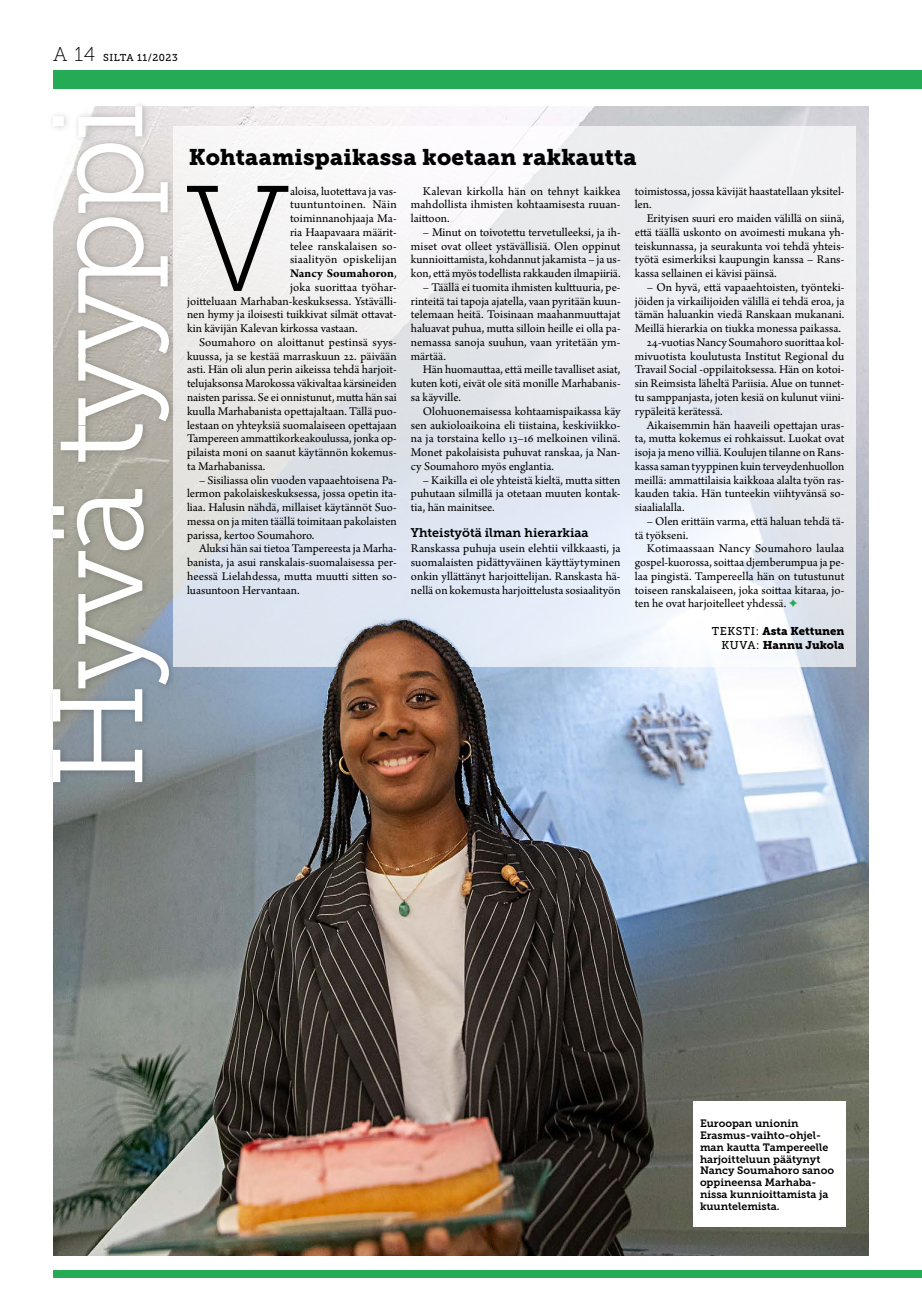
<style>
.page{position:relative;width:922px;height:1312px;background:#fff}
.page>*{position:absolute;margin:0;border:0;box-sizing:border-box;transform-origin:0 0}
.t1{font:150px "Museo Slab 100";color:#000}
.t2{font:127px "Museo Slab 300";letter-spacing:-.04em;color:#fff}
.t3{font:22.5px "Museo Slab 900";letter-spacing:.01em;color:#000}
.t4{font:12.5px/13.8px "Arno Pro";color:#000;text-align:justify}
.t5{font:12.5px "Museo Slab 700";color:#000}
.t6{font:12.5px "Arno Pro";letter-spacing:.02em;color:#000}
.t7{font:12.5px "Arno Pro";letter-spacing:.025em;color:#000}
.t8{font:700 12.5px "Arno Pro";letter-spacing:.005em;color:#000}
.t9{font:11.25px/13.8px "Museo Slab 900";color:#000;text-align:right}
.t10{font:10.62px/11.9px "Museo Slab 700";color:#000}
.t11{font:10px "Museo Slab 500";letter-spacing:.03em;color:#000}
.s1{font-family:"Museo Slab 100";font-size:20px}
.s2{font-weight:400}
.s3{color:#25ab55}
.s4{font-family:"Museo Slab 500"}
</style>
<div class="page">
<div style="left:53px;top:1269px;width:868px;height:7px;background:#25ab55"></div>
<div style="left:53px;top:70px;width:868px;height:19px;background:#25ab55"></div>
<img style="left:53px;top:106px;width:815px;height:1148px">
<svg style="left:177px;top:126px;width:678px;height:540px"></svg>
<div style="left:48px;top:99px;width:129px;height:689px;background:#000;opacity:.21"></div>
<div style="left:692px;top:1101px;width:153px;height:125px;background:#fff"></div>
<p class="t11" style="left:53px;top:52px;width:126px"><span class="s1">A 14</span> SILTA 11/2023</p>
<h2 class="t2" style="left:29px;top:788px;width:688px;rotate:-90deg">Hyvä tyyppi</h2>
<h3 class="t3" style="left:189px;top:144px;width:449px">Kohtaamispaikassa koetaan rakkautta</h3>
<h1 class="t1" style="left:185px;top:159px;width:106px">V</h1>
<p class="t4" style="left:290px;top:185px;width:108px">aloisa, luotettava ja vas-</p>
<p class="t7" style="left:290px;top:197px;width:108px">tuuntuntoinen. Näin</p>
<p class="t4" style="left:290px;top:212px;width:108px">toiminnanohjaaja Ma-</p>
<p class="t4" style="left:290px;top:226px;width:108px">ria Haapavaara määrit-</p>
<p class="t4" style="left:290px;top:240px;width:108px">telee ranskalaisen so-</p>
<p class="t6" style="left:290px;top:252px;width:108px">siaalityön opiskelijan</p>
<p class="t8" style="left:290px;top:266px;width:108px">Nancy Soumahoron<span class="s2">,</span></p>
<p class="t4" style="left:290px;top:281px;width:108px">joka suorittaa työhar-</p>
<p class="t4" style="left:187px;top:295px;width:211px">joitteluaan Marhaban-keskuksessa. Ystävälli-</p>
<p class="t4" style="left:187px;top:308px;width:211px">nen hymy ja iloisesti tuikkivat silmät ottavat-</p>
<p class="t4" style="left:187px;top:322px;width:172px">kin kävijän Kalevan kirkossa vastaan.</p>
<p class="t4" style="left:199px;top:336px;width:199px">Soumahoro on aloittanut pestinsä syys-</p>
<p class="t4" style="left:187px;top:350px;width:211px">kuussa, ja se kestää marraskuun 22. päivään</p>
<p class="t4" style="left:187px;top:363px;width:211px">asti. Hän oli alun perin aikeissa tehdä harjoit-</p>
<p class="t4" style="left:187px;top:377px;width:211px">telujaksonsa Marokossa väkivaltaa kärsineiden</p>
<p class="t4" style="left:187px;top:391px;width:211px">naisten parissa. Se ei onnistunut, mutta hän sai</p>
<p class="t4" style="left:187px;top:405px;width:211px">kuulla Marhabanista opettajaltaan. Tällä puo-</p>
<p class="t4" style="left:187px;top:418px;width:211px">lestaan on yhteyksiä suomalaiseen opettajaan</p>
<p class="t4" style="left:187px;top:432px;width:211px">Tampereen ammattikorkeakoulussa, jonka op-</p>
<p class="t4" style="left:187px;top:446px;width:211px">pilaista moni on saanut käytännön kokemus-</p>
<p class="t4" style="left:187px;top:460px;width:80px">ta Marhabanissa.</p>
<p class="t4" style="left:187px;top:473px;width:211px;text-indent:12px">– Sisiliassa olin vuoden vapaaehtoisena Pa&shy;lermon pakolaiskeskuksessa, jossa opetin ita&shy;liaa. Halusin nähdä, millaiset käytännöt Suo&shy;messa on ja miten täällä toimitaan pakolaisten parissa, kertoo Soumahoro.</p>
<p class="t4" style="left:187px;top:542px;width:211px;text-indent:12px">Aluksi hän sai tietoa Tampereesta ja Marha&shy;banista, ja asui ranskalais-suomalaisessa per&shy;heessä Lielahdessa, mutta muutti sitten so&shy;luasuntoon Hervantaan.</p>
<p class="t4" style="left:411px;top:185px;width:211px;text-indent:12px">Kalevan kirkolla hän on tehnyt kaikkea mahdollista ihmisten kohtaamisesta ruuan&shy;laittoon.</p>
<p class="t4" style="left:411px;top:226px;width:211px;text-indent:12px">– Minut on toivotettu tervetulleeksi, ja ih&shy;miset ovat olleet ystävällisiä. Olen oppinut kunnioittamista, kohdannut jakamista – ja us&shy;kon, että myös todellista rakkauden ilmapiiriä.</p>
<p class="t4" style="left:411px;top:281px;width:211px;text-indent:12px">– Täällä ei tuomita ihmisten kulttuuria, pe&shy;rinteitä tai tapoja ajatella, vaan pyritään kuun&shy;telemaan heitä. Toisinaan maahanmuuttajat haluavat puhua, mutta silloin heille ei olla pa&shy;nemassa sanoja suuhun, vaan yritetään ym&shy;märtää.</p>
<p class="t4" style="left:411px;top:363px;width:211px;text-indent:12px">Hän huomauttaa, että meille tavalliset asiat, kuten koti, eivät ole sitä monille Marhabanis&shy;sa käyville.</p>
<p class="t4" style="left:411px;top:405px;width:211px;text-indent:12px">Olohuonemaisessa kohtaamispaikassa käy sen aukioloaikoina eli tiistaina, keskiviikko&shy;na ja torstaina kello 13–16 melkoinen vilinä.<br>Monet pakolaisista puhuvat ranskaa, ja Nan&shy;cy Soumahoro myös englantia.</p>
<p class="t4" style="left:411px;top:473px;width:211px;text-indent:12px">– Kaikilla ei ole yhteistä kieltä, mutta sitten puhutaan silmillä ja otetaan muuten kontak&shy;tia, hän mainitsee.</p>
<p class="t5" style="left:411px;top:525px;width:179px">Yhteistyötä ilman hierarkiaa</p>
<p class="t4" style="left:411px;top:542px;width:211px">Ranskassa puhuja usein elehtii vilkkaasti, ja suomalaisten pidättyväinen käyttäytyminen onkin yllättänyt harjoittelijan. Ranskasta hä&shy;nellä on kokemusta harjoittelusta sosiaalityön</p>
<p class="t4" style="left:634px;top:185px;width:211px">toimistossa, jossa kävijät haastatellaan yksitel&shy;len.</p>
<p class="t4" style="left:634px;top:212px;width:211px;text-indent:12px">Erityisen suuri ero maiden välillä on siinä, että täällä uskonto on avoimesti mukana yh&shy;teiskunnassa, ja seurakunta voi tehdä yhteis&shy;työtä esimerkiksi kaupungin kanssa – Rans&shy;kassa sellainen ei kävisi päinsä.</p>
<p class="t4" style="left:646px;top:281px;width:199px">– On hyvä, että vapaaehtoisten, työnteki-</p>
<p class="t4" style="left:634px;top:295px;width:211px">jöiden ja virkailijoiden välillä ei tehdä eroa, ja</p>
<p class="t4" style="left:634px;top:308px;width:211px">tämän haluankin viedä Ranskaan mukanani.</p>
<p class="t4" style="left:634px;top:322px;width:208px">Meillä hierarkia on tiukka monessa paikassa.</p>
<p class="t4" style="left:646px;top:336px;width:199px">24-vuotias Nancy Soumahoro suorittaa kol-</p>
<p class="t4" style="left:634px;top:350px;width:211px">mivuotista koulutusta Institut Regional du</p>
<p class="t4" style="left:634px;top:363px;width:211px">Travail Social -oppilaitoksessa. Hän on kotoi-</p>
<p class="t4" style="left:634px;top:377px;width:211px">sin Reimsista läheltä Pariisia. Alue on tunnet-</p>
<p class="t4" style="left:634px;top:391px;width:211px">tu samppanjasta, joten kesiä on kulunut viini-</p>
<p class="t4" style="left:634px;top:405px;width:89px">rypäleitä kerätessä.</p>
<p class="t4" style="left:646px;top:418px;width:199px">Aikaisemmin hän haaveili opettajan uras-</p>
<p class="t4" style="left:634px;top:432px;width:211px">ta, mutta kokemus ei rohkaissut. Luokat ovat</p>
<p class="t4" style="left:634px;top:446px;width:211px">isoja ja meno villiä. Koulujen tilanne on Rans-</p>
<p class="t4" style="left:634px;top:460px;width:211px">kassa saman tyyppinen kuin terveydenhuollon</p>
<p class="t4" style="left:634px;top:473px;width:211px">meillä: ammattilaisia kaikkoaa alalta työn ras-</p>
<p class="t4" style="left:634px;top:487px;width:211px">kauden takia. Hän tunteekin viihtyvänsä so-</p>
<p class="t4" style="left:634px;top:501px;width:51px">siaalialalla.</p>
<p class="t4" style="left:634px;top:515px;width:211px;text-indent:12px">– Olen erittäin varma, että haluan tehdä tä&shy;tä työkseni.</p>
<p class="t4" style="left:634px;top:542px;width:211px;text-indent:12px">Kotimaassaan Nancy Soumahoro laulaa gospel-kuorossa, soittaa djemberumpua ja pe&shy;laa pingistä. Tampereella hän on tutustunut toiseen ranskalaiseen, joka soittaa kitaraa, jo&shy;ten he ovat harjoitelleet yhdessä. <span class="s3">✦</span></p>
<p class="t9" style="left:711px;top:624px;width:134px"><span class="s4">TEKSTI:</span> Asta Kettunen<br><span class="s4">KUVA:</span> Hannu Jukola</p>
<p class="t10" style="left:699px;top:1117px;width:135px">Euroopan unionin<br>Erasmus-vaihto-ohjel&shy;man kautta Tampereelle harjoitteluun päätynyt<br>Nancy Soumahoro sanoo oppineensa Marhaba&shy;nissa kunnioittamista ja kuuntelemista.</p>
</div>
